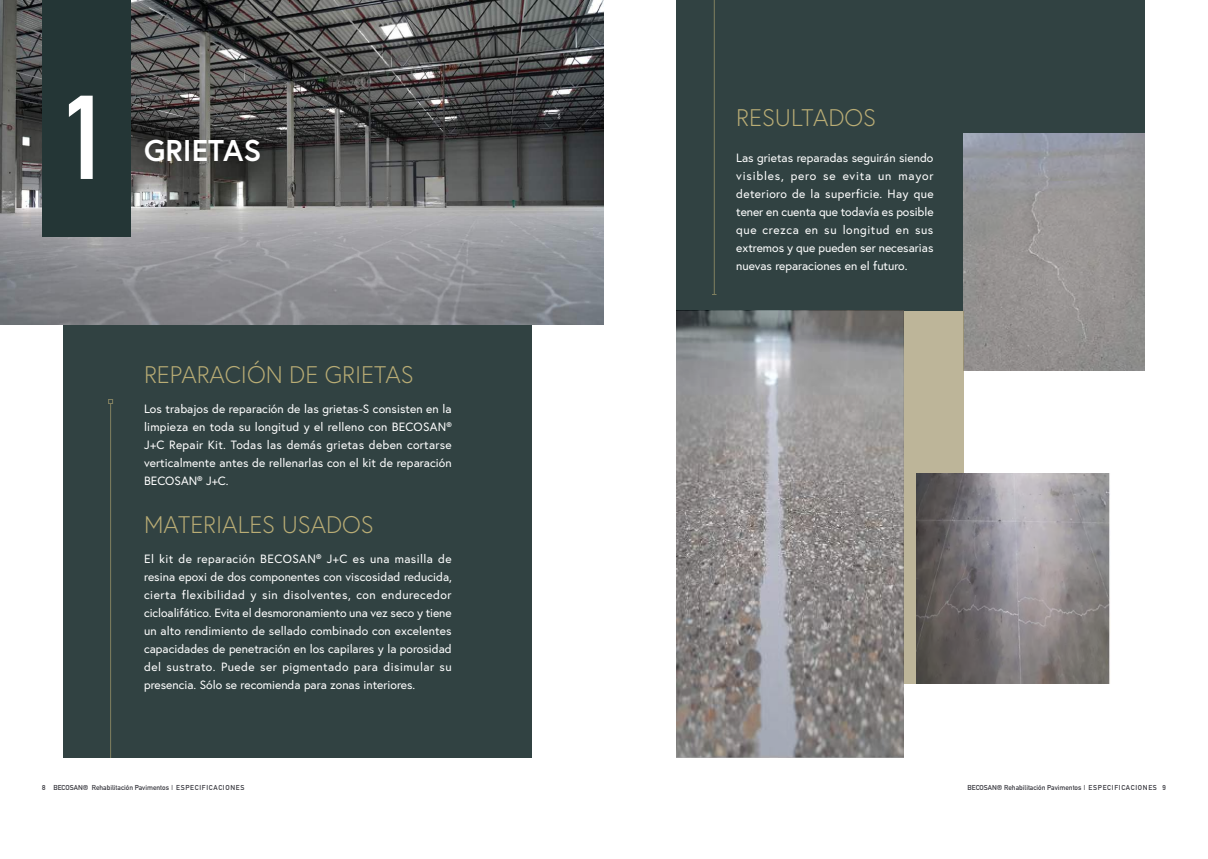
<style>
.page{position:relative;width:1208px;height:859px;background:#fff}
.page>*{position:absolute;margin:0;border:0;box-sizing:border-box;transform-origin:0 0}
.t1{font:700 117px "DIN Alternate";color:#fff}
.t2{font:700 30px "Europa";color:#fff}
.t3{font:300 24px "Europa";color:#baad75}
.t4{font:12px/18px "Europa";color:#fff;text-align:justify}
.t5{font:700 7px "DIN Alternate";color:#38383f}
</style>
<div class="page">
<div style="left:676px;top:0;width:468px;height:311px;background:#314242"></div>
<img style="left:963px;top:133px;width:181px;height:237px">
<div style="left:903px;top:311px;width:60px;height:372px;background:#bdb599"></div>
<img style="left:917px;top:473px;width:193px;height:210px">
<img style="left:676px;top:311px;width:227px;height:447px">
<div style="left:64px;top:245px;width:468px;height:513px;background:#314242"></div>
<img style="left:0;top:0;width:604px;height:324px">
<div style="left:42px;top:0;width:89px;height:236px;background:#243636"></div>
<hr style="left:110px;top:403px;width:1px;height:355px;background:#bcad76">
<svg style="left:108px;top:399px;width:5px;height:5px"></svg>
<hr style="left:714px;top:0;width:1px;height:294px;background:#baad75">
<h1 class="t1" style="left:58px;top:49px;width:58px">1</h1>
<h2 class="t2" style="left:144px;top:130px;width:119px">GRIETAS</h2>
<h3 class="t3" style="left:144px;top:360px;width:271px">REPARACIÓN DE GRIETAS</h3>
<p class="t4" style="left:144px;top:400px;width:309px">Los trabajos de reparación de las grietas-S consisten en la limpieza en toda su longitud y el relleno con BECOSAN® J+C Repair Kit. Todas las demás grietas deben cortarse verticalmente antes de rellenarlas con el kit de reparación BECOSAN® J+C.</p>
<h3 class="t3" style="left:144px;top:510px;width:231px">MATERIALES USADOS</h3>
<p class="t4" style="left:144px;top:550px;width:309px">El kit de reparación BECOSAN® J+C es una masilla de resina epoxi de dos componentes con viscosidad reducida, cierta flexibilidad y sin disolventes, con endurecedor cicloalifático. Evita el desmoronamiento una vez seco y tiene un alto rendimiento de sellado combinado con excelentes capacidades de penetración en los capilares y la porosidad del sustrato. Puede ser pigmentado para disimular su presencia. Sólo se recomienda para zonas interiores.</p>
<h3 class="t3" style="left:736px;top:102px;width:141px">RESULTADOS</h3>
<p class="t4" style="left:736px;top:148px;width:199px">Las grietas reparadas seguirán siendo visibles, pero se evita un mayor deterioro de la superficie. Hay que tener en cuenta que todavía es posible que crezca en su longitud en sus extremos y que pueden ser necesarias nuevas reparaciones en el futuro.</p>
<p class="t5" style="left:42px;top:782px;width:204px">8 BECOSAN® Rehabilitación Pavimentos | ESPECIFICACIONES</p>
<p class="t5" style="left:967px;top:782px;width:200px">BECOSAN® Rehabilitación Pavimentos | ESPECIFICACIONES 9</p>
</div>
